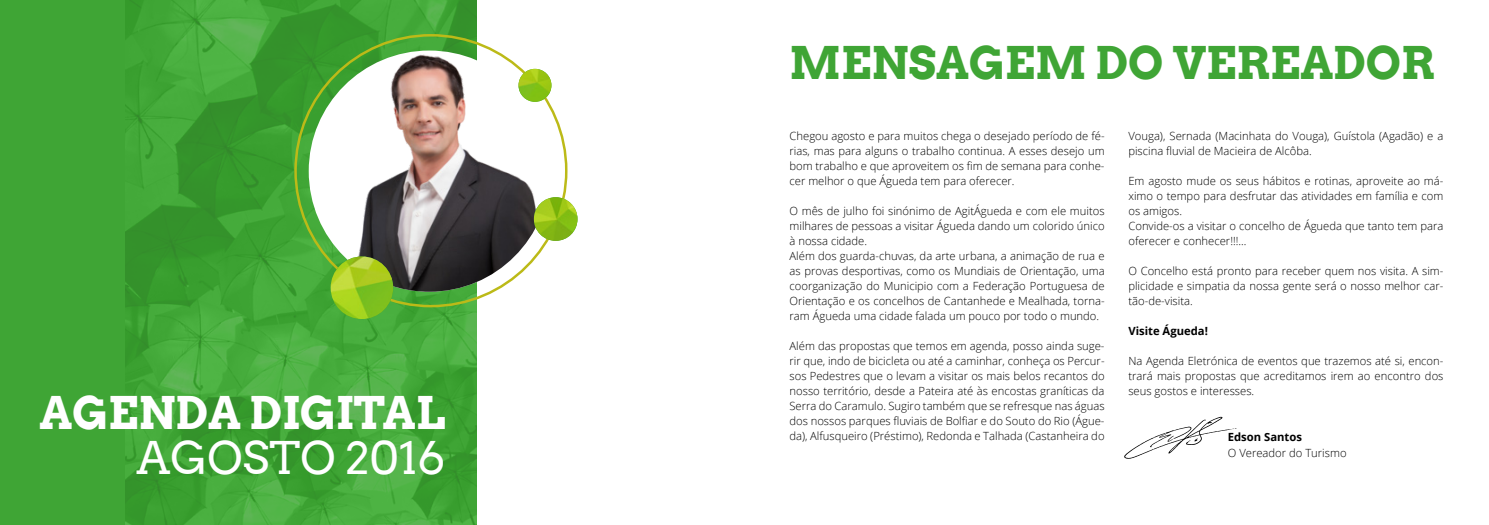
<style>
.page{position:relative;width:1489px;height:525px;background:#fff}
.page>*{position:absolute;margin:0;border:0;box-sizing:border-box;transform-origin:0 0}
.t1{font:700 45px "Arvo";color:#3fa535}
.t2{font:700 45px "Arvo";color:#fff}
.t3{font:45px "Arvo";color:#fff}
.t4{font:300 11.25px/15px "Open Sans";color:#000;text-align:justify}
.t5{font:700 11.25px "Open Sans";color:#000}
</style>
<div class="page">
<img style="left:124px;top:0;width:353px;height:524px">
<div style="left:0;top:0;width:124px;height:524px;background:#3fa535"></div>
<div style="left:309px;top:50px;width:241px;height:241px;background:#fff;border-radius:50%"></div>
<img style="left:328px;top:52px;width:222px;height:239px">
<img style="left:330px;top:256px;width:63px;height:63px;border-radius:31px">
<img style="left:534px;top:197px;width:43px;height:44px;border-radius:22px">
<img style="left:518px;top:69px;width:33px;height:33px;border-radius:16px">
<svg style="left:1124px;top:416px;width:112px;height:42px"></svg>
<h1 class="t2" style="left:39px;top:384px;width:407px">AGENDA DIGITAL</h1>
<h1 class="t3" style="left:136px;top:430px;width:310px">AGOSTO 2016</h1>
<h1 class="t1" style="left:789px;top:35px;width:647px">MENSAGEM DO VEREADOR</h1>
<p class="t4" style="left:789px;top:128px;width:316px">Chegou agosto e para muitos chega o desejado período de fé&shy;rias, mas para alguns o trabalho continua. A esses desejo um bom trabalho e que aproveitem os fim de semana para conhe&shy;cer melhor o que Águeda tem para oferecer.</p>
<p class="t4" style="left:789px;top:203px;width:316px;text-align:left">O mês de julho foi sinónimo de AgitÁgueda e com ele muitos milhares de pessoas a visitar Águeda dando um colorido único à nossa cidade.<br>Além dos guarda-chuvas, da arte urbana, a animação de rua e as provas desportivas, como os Mundiais de Orientação, uma coorganização do Municipio com a Federação Portuguesa de Orientação e os concelhos de Cantanhede e Mealhada, torna&shy;ram Águeda uma cidade falada um pouco por todo o mundo.</p>
<p class="t4" style="left:789px;top:338px;width:316px">Além das propostas que temos em agenda, posso ainda suge&shy;rir que, indo de bicicleta ou até a caminhar, conheça os Percur&shy;sos Pedestres que o levam a visitar os mais belos recantos do nosso territó rio, desde a Pateira até às encostas graníticas da Serra do Caramulo. Sugiro também que se refresque nas águas dos nossos parques fluviais de Bolfiar e do Souto do Rio (Águe&shy;da), Alfusqueiro (Préstimo), Redonda e Talhada (Castanheira do</p>
<p class="t4" style="left:1128px;top:128px;width:316px">Vouga), Sernada (Macinhata do Vouga), Guístola (Agadão) e a piscina fluvial de Macieira de Alcôba.</p>
<p class="t4" style="left:1128px;top:173px;width:316px;text-align:left">Em agosto mude os seus hábitos e rotinas, aproveite ao má&shy;ximo o tempo para desfrutar das atividades em família e com os amigos.<br>Convide-os a visitar o concelho de Águeda que tanto tem para oferecer e conhecer!!!...</p>
<p class="t4" style="left:1128px;top:263px;width:316px">O Concelho está pronto para receber quem nos visita. A sim&shy;plicidade e simpatia da nossa gente será o nosso melhor car&shy;tão-de-visita.</p>
<p class="t5" style="left:1128px;top:323px;width:81px">Visite Águeda!</p>
<p class="t4" style="left:1128px;top:353px;width:316px">Na Agenda Eletrónica de eventos que trazemos até si, encon&shy;trará mais propostas que acreditamos irem ao encontro dos seus gostos e interesses.</p>
<p class="t5" style="left:1227px;top:428px;width:76px">Edson Santos</p>
<p class="t4" style="left:1227px;top:445px;width:120px">O Vereador do Turismo</p>
</div>
